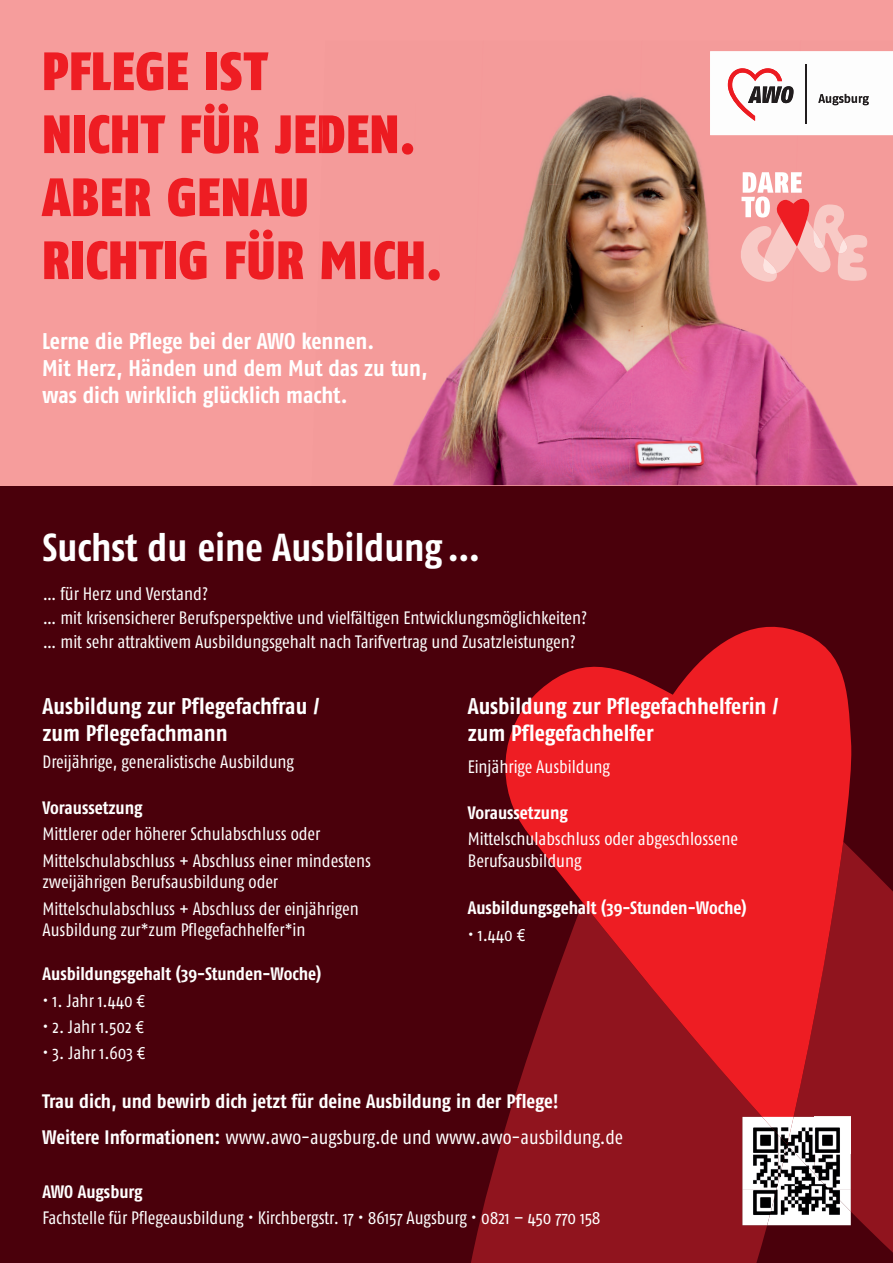
<style>
.page{position:relative;width:893px;height:1263px;background:#fff}
.page>*{position:absolute;margin:0;border:0;box-sizing:border-box;transform-origin:0 0}
.t1{font:900 53.85px/63px "Fago Co";letter-spacing:.01em;color:#ee1d23}
.t2{font:700 39px "Fago Co";color:#fff}
.t3{font:700 22.65px/27.3px "Fago Co";color:#fff}
.t4{font:700 19.5px/35.5px "Fago Co";color:#fff}
.t5{font:18px/24px "Fago Co";color:#fff}
.t6{font:700 18px "Fago Co";letter-spacing:-.005em;color:#fff}
.s1{font-weight:400}
</style>
<div class="page">
<div style="left:0;top:485px;width:893px;height:778px;background:#4a000b"></div>
<svg style="left:471px;top:850px;width:422px;height:413px;fill:#90141e"></svg>
<svg style="left:494px;top:626px;width:358px;height:519px;fill:#ee1d23"></svg>
<div style="left:0;top:0;width:893px;height:485px;background:#f69d9c"></div>
<img style="left:778px;top:1181px;width:31px;height:4px">
<img style="left:809px;top:1181px;width:6px;height:4px">
<img style="left:776px;top:1185px;width:75px;height:40px">
<img style="left:742px;top:1117px;width:109px;height:36px">
<img style="left:742px;top:1153px;width:36px;height:36px">
<img style="left:778px;top:1153px;width:37px;height:28px">
<img style="left:815px;top:1153px;width:36px;height:36px">
<img style="left:742px;top:1189px;width:34px;height:36px">
<img style="left:829px;top:1189px;width:22px;height:22px">
<img style="left:762px;top:1117px;width:32px;height:28px">
<img style="left:536px;top:92px;width:102px;height:90px">
<img style="left:638px;top:96px;width:158px;height:91px">
<img style="left:796px;top:135px;width:97px;height:1px">
<img style="left:481px;top:182px;width:157px;height:154px">
<img style="left:633px;top:187px;width:135px;height:154px">
<img style="left:792px;top:369px;width:47px;height:79px">
<img style="left:393px;top:353px;width:77px;height:132px">
<img style="left:470px;top:336px;width:163px;height:149px">
<img style="left:629px;top:341px;width:163px;height:144px">
<img style="left:787px;top:448px;width:71px;height:37px">
<img style="left:322px;top:115px;width:92px;height:40px">
<img style="left:321px;top:240px;width:119px;height:41px">
<div style="left:710px;top:51px;width:183px;height:84px;background:#fdfdfd"></div>
<img style="left:728px;top:68px;width:54px;height:53px">
<img style="left:748px;top:86px;width:45px;height:17px">
<img style="left:806px;top:64px;width:1px;height:59px">
<svg style="left:818px;top:94px;width:51px;height:11px"></svg>
<img style="left:777px;top:225px;width:54px;height:48px">
<svg style="left:741px;top:172px;width:69px;height:75px"></svg>
<img style="left:735px;top:226px;width:42px;height:56px">
<img style="left:762px;top:258px;width:15px;height:16px">
<img style="left:838px;top:235px;width:30px;height:46px">
<img style="left:813px;top:204px;width:33px;height:49px">
<img style="left:813px;top:229px;width:11px;height:20px">
<img style="left:839px;top:239px;width:9px;height:14px">
<h1 class="t1" style="left:42px;top:39px;width:401px">PFLEGE IST<br>NICHT FÜR JEDEN.<br>ABER GENAU<br>RICHTIG FÜR MICH.</h1>
<p class="t3" style="left:42px;top:327px;width:387px">Lerne die Pflege bei der AWO kennen.<br>Mit Herz, Händen und dem Mut das zu tun, was dich wirklich glücklich macht.</p>
<h2 class="t2" style="left:43px;top:525px;width:439px">Suchst du eine Ausbildung …</h2>
<p class="t5" style="left:43px;top:582px;width:546px">… für Herz und Verstand?<br>… mit krisensicherer Berufsperspektive und vielfältigen Entwicklungsmöglichkeiten? … mit sehr attraktivem Ausbildungsgehalt nach Tarifvertrag und Zusatzleistungen?</p>
<p class="t3" style="left:43px;top:692px;width:279px">Ausbildung zur Pflegefachfrau / zum Pflegefachmann</p>
<p class="t5" style="left:43px;top:750px;width:253px">Dreijährige, generalistische Ausbildung</p>
<p class="t6" style="left:43px;top:797px;width:102px">Voraussetzung</p>
<p class="t5" style="left:43px;top:821px;width:330px;line-height:26.2px">Mittlerer oder höherer Schulabschluss oder<br>Mittelschulabschluss + Abschluss einer mindestens</p>
<p class="t5" style="left:43px;top:869px;width:318px;line-height:26.2px">zweijährigen Berufsausbildung oder<br>Mittelschulabschluss + Abschluss der einjährigen</p>
<p class="t5" style="left:43px;top:918px;width:264px">Ausbildung zur*zum Pflegefachhelfer*in</p>
<p class="t6" style="left:43px;top:963px;width:280px">Ausbildungsgehalt (39-Stunden-Woche)</p>
<p class="t5" style="left:43px;top:988px;width:104px">• 1. Jahr 1.440 ¤</p>
<p class="t5" style="left:43px;top:1014px;width:103px">• 2. Jahr 1.502 ¤</p>
<p class="t5" style="left:43px;top:1041px;width:104px">• 3. Jahr 1.603 ¤</p>
<p class="t3" style="left:468px;top:692px;width:312px">Ausbildung zur Pflegefachhelferin / zum Pflegefachhelfer</p>
<p class="t5" style="left:468px;top:754px;width:144px">Einjährige Ausbildung</p>
<p class="t6" style="left:468px;top:802px;width:102px">Voraussetzung</p>
<p class="t5" style="left:468px;top:828px;width:272px;line-height:21.6px">Mittelschulabschluss oder abgeschlossene<br>Berufsausbildung</p>
<p class="t6" style="left:468px;top:897px;width:280px">Ausbildungsgehalt (39-Stunden-Woche)</p>
<p class="t5" style="left:468px;top:922px;width:59px">• 1.440 ¤</p>
<p class="t4" style="left:42px;top:1083px;width:582px">Trau dich, und bewirb dich jetzt für deine Ausbildung in der Pflege!<br>Weitere Informationen: <span class="s1">www.awo-augsburg.de und www.awo-ausbildung.de</span></p>
<p class="t6" style="left:43px;top:1181px;width:102px">AWO Augsburg</p>
<p class="t5" style="left:43px;top:1206px;width:560px">Fachstelle für Pflegeausbildung • Kirchbergstr. 17 • 86157 Augsburg • 0821 – 450 770 158</p>
</div>
